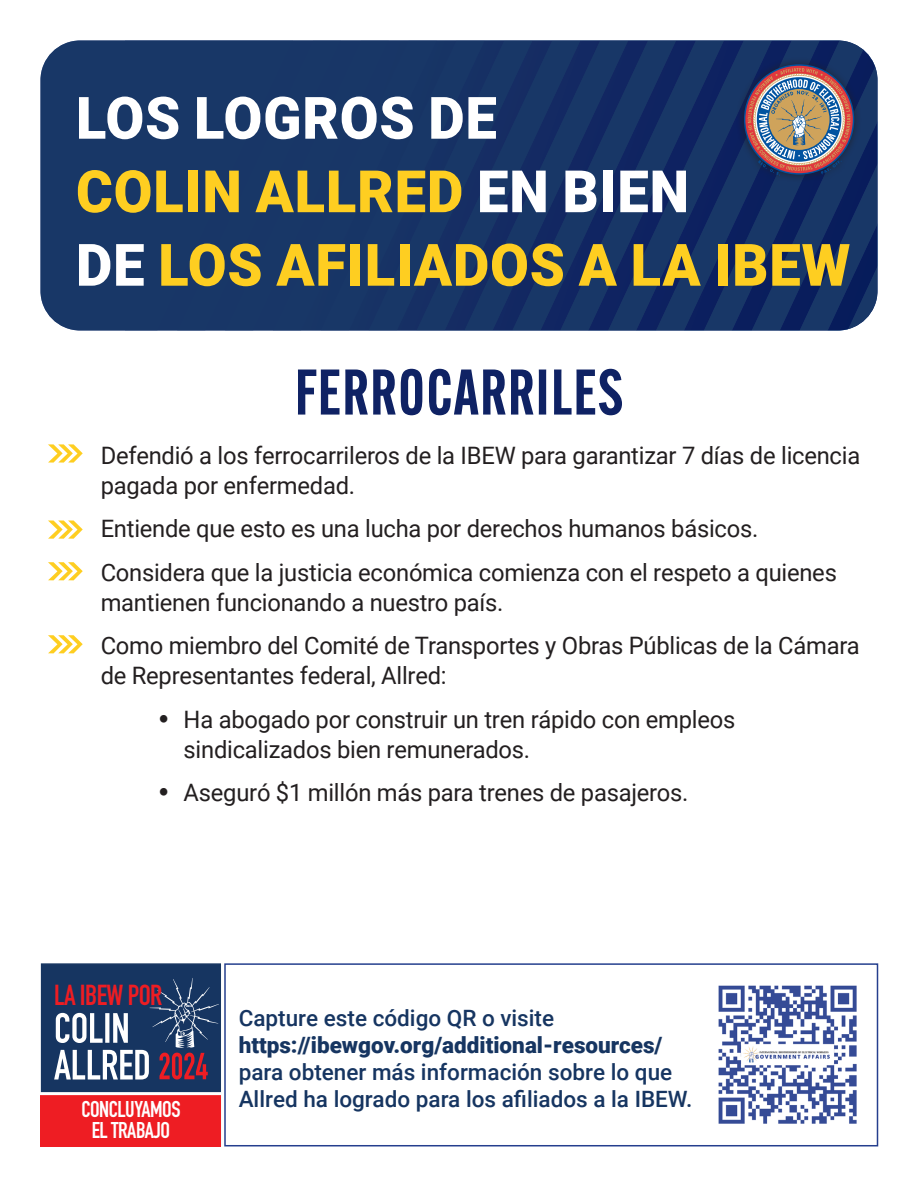
<style>
.page{position:relative;width:918px;height:1188px;background:#fff}
.page>*{position:absolute;margin:0;border:0;box-sizing:border-box;transform-origin:0 0}
.t1{font:600 63px "Alternate Gothic Cond ATF";letter-spacing:.02em;color:#0f2264}
.t2{font:900 58.5px "Roboto";letter-spacing:.015em;color:#fece21;scale:.96 1}
.t3{font:900 58.5px "Roboto";letter-spacing:.015em;color:#fff;scale:.96 1}
.t4{font:700 28.5px "DIN Condensed";letter-spacing:-.02em;color:#ee1d23}
.Paragraph_Style_1{font:24px/30px "Roboto";letter-spacing:-.01em;color:#231f20}
.t5{font:500 22.5px/27px "Roboto";color:#163561}
.t6{font:700 22.5px/21px "DIN Condensed";letter-spacing:-.02em;color:#fff;text-align:center}
.s1{color:#fff}
.s2{font-family:"Futura";font-weight:500}
.s3{font-weight:900}
</style>
<div class="page">
<svg style="left:48px;top:444px;width:35px;height:19px"></svg>
<svg style="left:48px;top:521px;width:35px;height:18px"></svg>
<svg style="left:48px;top:562px;width:35px;height:18px"></svg>
<svg style="left:48px;top:635px;width:35px;height:18px"></svg>
<svg style="left:41px;top:40px;width:836px;height:290px;background:#163365"></svg>
<div style="left:737px;top:57px;width:125px;height:125px;background:#231f20;opacity:.75"></div>
<svg style="left:748px;top:68px;width:103px;height:108px;background:#8b7a7e"></svg>
<img style="left:718px;top:985px;width:139px;height:139px">
<div style="left:41px;top:963px;width:180px;height:183px;background:#163561;border:2px solid #163561"></div>
<div style="left:41px;top:1094px;width:180px;height:52px;background:#ee1d23"></div>
<div style="left:224px;top:963px;width:654px;height:183px;border:2px solid #253f8e"></div>
<hr style="left:35px;top:1092px;width:186px;height:3px;background:#fff">
<svg style="left:54px;top:978px;width:165px;height:102px"></svg>
<p class="t3" style="left:76px;top:77px;width:440px">LOS LOGROS DE</p>
<p class="t2" style="left:76px;top:150px;width:640px">COLIN ALLRED <span class="s1">EN BIEN</span></p>
<p class="t2" style="left:76px;top:224px;width:808px"><span class="s1">DE</span> LOS AFILIADOS A LA IBEW</p>
<p class="t1" style="left:295px;top:352px;width:330px">FERROCARRILES</p>
<p class="Paragraph_Style_1" style="left:101px;top:439px;width:761px">Defendió a los ferrocarrileros de la IBEW para garantizar 7 días de licencia pagada por enfermedad.</p>
<p class="Paragraph_Style_1" style="left:101px;top:513px;width:659px">Entiende que esto es una lucha por derechos humanos básicos.</p>
<p class="Paragraph_Style_1" style="left:101px;top:556px;width:738px">Considera que la justicia económica comienza con el respeto a quienes mantienen funcionando a nuestro país.</p>
<p class="Paragraph_Style_1" style="left:101px;top:630px;width:761px">Como miembro del Comité de Transportes y Obras Públicas de la Cámara de Representantes federal, Allred:</p>
<p class="Paragraph_Style_1" style="left:184px;top:703px;width:553px;text-indent:-29px"><span class="s2">•</span> Ha abogado por construir un tren rápido con empleos sindicalizados bien remunerados.</p>
<p class="Paragraph_Style_1" style="left:155px;top:777px;width:535px"><span class="s2">•</span> Aseguró $1 millón más para trenes de pasajeros.</p>
<p class="t4" style="left:54px;top:976px;width:110px">LA IBEW POR</p>
<h2 class="t6" style="left:81px;top:1099px;width:101px">CONCLUYAMOS<br>EL TRABAJO</h2>
<h2 class="t5" style="left:239px;top:1004px;width:455px">Capture este código QR o visite <span class="s3">https://ibewgov.org/additional-resources/ </span>para obtener más información sobre lo que Allred ha logrado para los afiliados a la IBEW.</h2>
</div>
